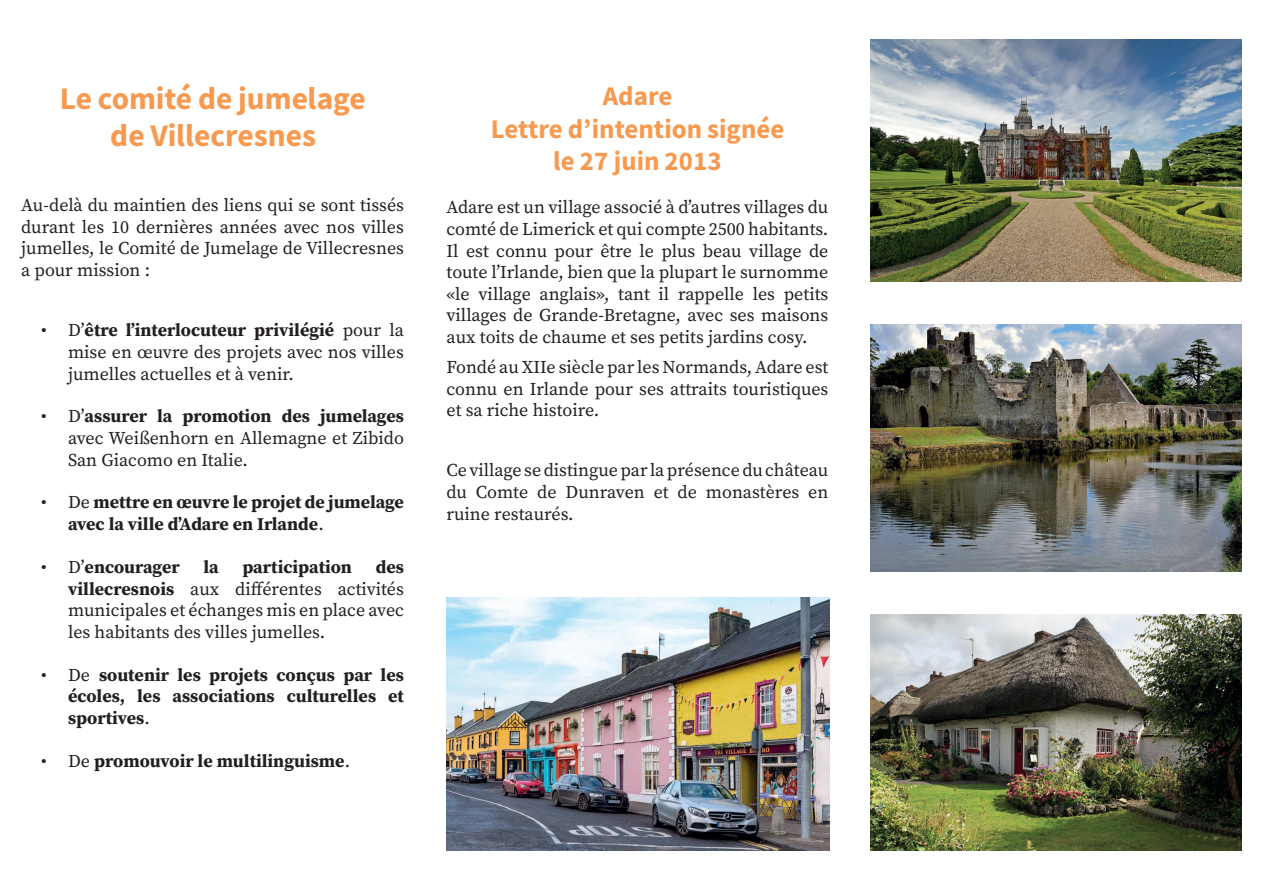
<style>
.page{position:relative;width:1263px;height:893px;background:#fff}
.page>*{position:absolute;margin:0;border:0;box-sizing:border-box;transform-origin:0 0}
.t1{font:31.5px/37.8px "Source Sans Variable";color:#f79a50;text-align:center}
.t2{font:27px/32.4px "Source Sans Variable";color:#f79a50;text-align:center}
.t3{font:18px/21.6px "Source Serif Pro";color:#231f20;text-align:justify}
.t4{font:700 18px/21.6px "Source Serif Pro";color:#231f20}
.s1{font-weight:700}
.s2{font-weight:400}
</style>
<div class="page">
<img style="left:871px;top:40px;width:371px;height:241px">
<img style="left:871px;top:615px;width:371px;height:235px">
<img style="left:871px;top:324px;width:371px;height:248px">
<img style="left:446px;top:597px;width:383px;height:253px">
<h1 class="t1" style="left:60px;top:80px;width:307px">Le comité de jumelage de Villecresnes</h1>
<p class="t3" style="left:21px;top:194px;width:384px">Au-delà du maintien des liens qui se sont tissés durant les 10 dernières années avec nos villes jumelles, le Comité de Jumelage de Villecresnes a pour mission :</p>
<p class="t3" style="left:68px;top:319px;width:337px;text-indent:-27px">• D’<span class="s1">être l’interlocuteur privilégié</span> pour la mise en œuvre des projets avec nos villes jumelles actuelles et à venir.</p>
<p class="t3" style="left:68px;top:406px;width:337px;text-indent:-27px">• D’<span class="s1">assurer la promotion des jumelages </span>avec Weißenhorn en Allemagne et Zibido San Giacomo en Italie.</p>
<p class="t4" style="left:68px;top:491px;width:337px;text-indent:-27px"><span class="s2">• De</span> mettre en œuvre le projet de jumelage avec la ville d’Adare en Irlande<span class="s2">.</span></p>
<p class="t4" style="left:41px;top:556px;width:140px"><span class="s2">• D’</span>encourager</p>
<p class="t4" style="left:203px;top:556px;width:17px">la</p>
<p class="t4" style="left:242px;top:556px;width:111px">participation</p>
<p class="t3" style="left:68px;top:556px;width:337px;text-indent:308px"><span class="s1">des villecresnois</span> aux différentes activités municipales et échanges mis en place avec les habitants des villes jumelles.</p>
<p class="t4" style="left:68px;top:663px;width:337px;text-align:justify;text-indent:-27px"><span class="s2">• De</span> soutenir les projets conçus par les écoles, les associations culturelles et sportives<span class="s2">.</span></p>
<p class="t4" style="left:41px;top:749px;width:311px"><span class="s2">• De</span> promouvoir le multilinguisme<span class="s2">.</span></p>
<h2 class="t2" style="left:491px;top:80px;width:295px">Adare<br>Lettre d’intention signée le 27 juin 2013</h2>
<p class="t3" style="left:446px;top:196px;width:383px">Adare est un village associé à d’autres villages du comté de Limerick et qui compte 2500 habitants.<br>Il est connu pour être le plus beau village de toute l’Irlande, bien que la plupart le surnomme «le village anglais», tant il rappelle les petits villages de Grande-Bretagne, avec ses maisons aux toits de chaume et ses petits jardins cosy.</p>
<p class="t3" style="left:446px;top:356px;width:383px">Fondé au XIIe siècle par les Normands, Adare est connu en Irlande pour ses attraits touristiques et sa riche histoire.</p>
<p class="t3" style="left:446px;top:460px;width:383px">Ce village se distingue par la présence du château du Comte de Dunraven et de monastères en ruine restaurés.</p>
</div>
